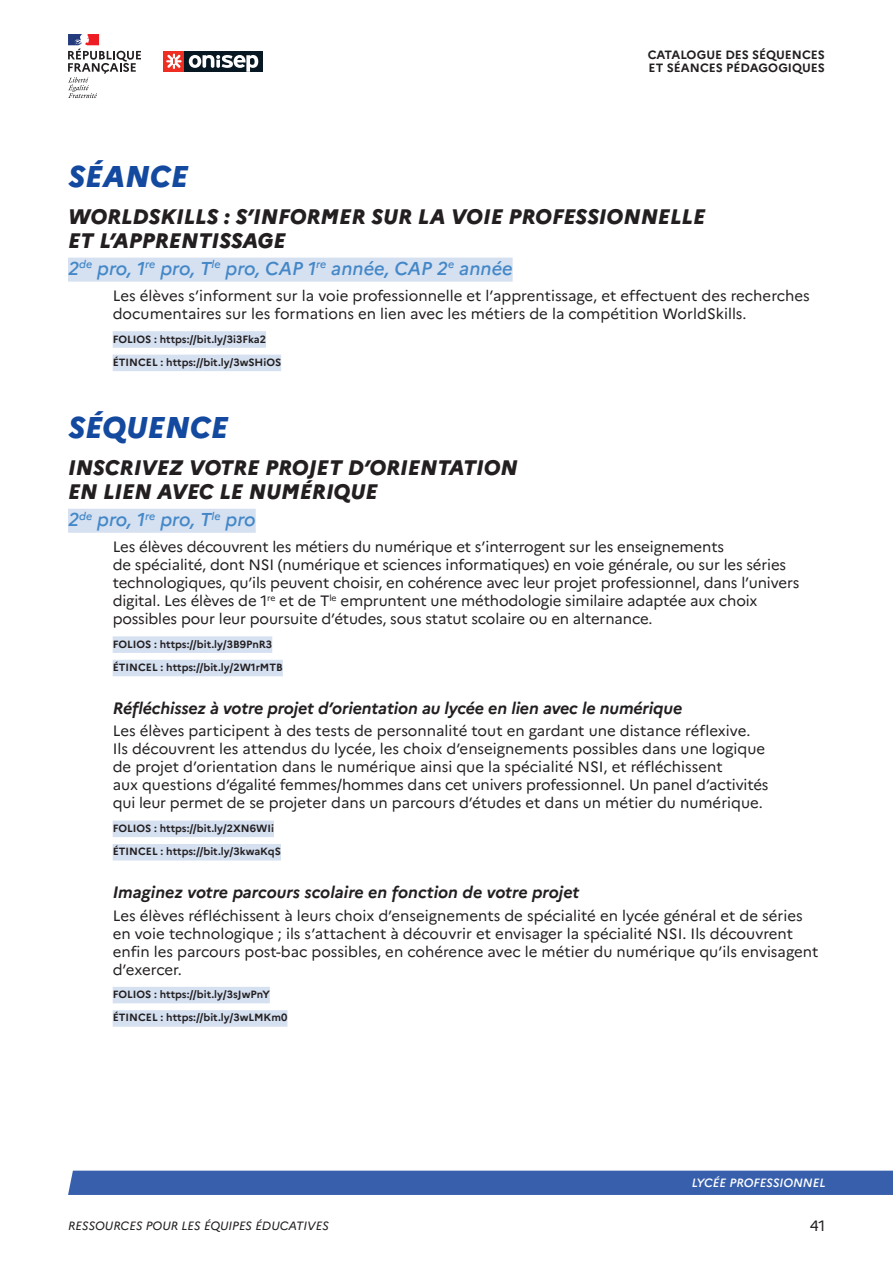
<style>
.page{position:relative;width:893px;height:1263px;background:#fff}
.page>*{position:absolute;margin:0;border:0;box-sizing:border-box;transform-origin:0 0}
.Séance{font:italic 800 30px "Marianne";color:#13499f}
.Intitule_Sequence{font:italic 800 21px/24px "Marianne";color:#231f20}
.Niveaux{font:italic 500 18.6px "Marianne";color:#4387c7}
.Titre_inter{font:italic 700 16.5px "Marianne";letter-spacing:-.01em;color:#231f20}
.Texte_Courant{font:15px/18px "Marianne";letter-spacing:-.005em;color:#231f20}
.t1{font:700 12px/13.5px "Marianne";color:#231f20}
.t2{font:italic 12px "Marianne";color:#231f20}
.t3{font:italic 500 12px "Marianne";color:#fff}
.https{font:700 10.5px "Marianne";color:#231f20}
</style>
<div class="page">
<div style="left:68px;top:1170px;width:825px;height:25px;background:#375fac"></div>
<div style="left:184px;top:51px;width:79px;height:21px;background:#071822"></div>
<svg style="left:189px;top:55px;width:69px;height:17px"></svg>
<div style="left:163px;top:51px;width:21px;height:21px;background:#ee2e22"></div>
<svg style="left:166px;top:54px;width:16px;height:15px"></svg>
<svg style="left:68px;top:34px;width:73px;height:64px"></svg>
<div style="left:68px;top:258px;width:445px;height:24px;background:#d5e0f1"></div>
<div style="left:113px;top:331px;width:153px;height:17px;background:#d5e0f1"></div>
<div style="left:113px;top:355px;width:168px;height:16px;background:#d5e0f1"></div>
<div style="left:68px;top:509px;width:188px;height:24px;background:#d5e0f1"></div>
<div style="left:113px;top:636px;width:159px;height:17px;background:#d5e0f1"></div>
<div style="left:113px;top:660px;width:170px;height:16px;background:#d5e0f1"></div>
<div style="left:113px;top:821px;width:161px;height:16px;background:#d5e0f1"></div>
<div style="left:113px;top:844px;width:168px;height:16px;background:#d5e0f1"></div>
<div style="left:113px;top:987px;width:157px;height:16px;background:#d5e0f1"></div>
<div style="left:113px;top:1010px;width:174px;height:17px;background:#d5e0f1"></div>
<p class="t1" style="left:648px;top:48px;width:179px">CATALOGUE DES SÉQUENCES<br>ET SÉANCES PÉDAGOGIQUES</p>
<p class="Séance" style="left:68px;top:158px;width:122px">SÉANCE</p>
<p class="Intitule_Sequence" style="left:68px;top:204px;width:639px">WORLDSKILLS : S’INFORMER SUR LA VOIE PROFESSIONNELLE<br>ET L’APPRENTISSAGE</p>
<p class="Niveaux" style="left:68px;top:257px;width:446px">2<sup>de</sup> pro, 1<sup>re</sup> pro, T<sup>le</sup> pro, CAP 1<sup>re</sup> année, CAP 2<sup>e</sup> année</p>
<p class="Texte_Courant" style="left:113px;top:287px;width:699px">Les élèves s’informent sur la voie professionnelle et l’apprentissage, et effectuent des recherches documentaires sur les formations en lien avec les métiers de la compétition WorldSkills.</p>
<p class="https" style="left:113px;top:332px;width:155px">FOLIOS : https://bit.ly/3i3Fka2</p>
<p class="https" style="left:113px;top:356px;width:170px">ÉTINCEL : https://bit.ly/3wSHiOS</p>
<p class="Séance" style="left:68px;top:409px;width:162px">SÉQUENCE</p>
<p class="Intitule_Sequence" style="left:68px;top:456px;width:451px">INSCRIVEZ VOTRE PROJET D’ORIENTATION<br>EN LIEN AVEC LE NUMÉRIQUE</p>
<p class="Niveaux" style="left:68px;top:508px;width:189px">2<sup>de</sup> pro, 1<sup>re</sup> pro, T<sup>le</sup> pro</p>
<p class="Texte_Courant" style="left:113px;top:538px;width:688px">Les élèves découvrent les métiers du numérique et s’interrogent sur les enseignements<br>de spécialité, dont NSI (numérique et sciences informatiques) en voie générale, ou sur les séries technologiques, qu’ils peuvent choisir, en cohérence avec leur projet professionnel, dans l’univers digital. Les élèves de 1<sup>re</sup> et de T<sup>le</sup> empruntent une méthodologie similaire adaptée aux choix possibles pour leur poursuite d’études, sous statut scolaire ou en alternance.</p>
<p class="https" style="left:113px;top:637px;width:161px">FOLIOS : https://bit.ly/3B9PnR3</p>
<p class="https" style="left:113px;top:661px;width:172px">ÉTINCEL : https://bit.ly/2W1rMTB</p>
<p class="Titre_inter" style="left:113px;top:698px;width:571px">Réfléchissez à votre projet d’orientation au lycée en lien avec le numérique</p>
<p class="Texte_Courant" style="left:113px;top:722px;width:657px">Les élèves participent à des tests de personnalité tout en gardant une distance réflexive.<br>Ils découvrent les attendus du lycée, les choix d’enseignements possibles dans une logique de projet d’orientation dans le numérique ainsi que la spécialité NSI, et réfléchissent<br>aux questions d’égalité femmes/hommes dans cet univers professionnel. Un panel d’activités qui leur permet de se projeter dans un parcours d’études et dans un métier du numérique.</p>
<p class="https" style="left:113px;top:822px;width:163px">FOLIOS : https://bit.ly/2XN6WIi</p>
<p class="https" style="left:113px;top:845px;width:170px">ÉTINCEL : https://bit.ly/3kwaKqS</p>
<p class="Titre_inter" style="left:113px;top:882px;width:468px">Imaginez votre parcours scolaire en fonction de votre projet</p>
<p class="Texte_Courant" style="left:113px;top:906px;width:707px">Les élèves réfléchissent à leurs choix d’enseignements de spécialité en lycée général et de séries en voie technologique ; ils s’attachent à découvrir et envisager la spécialité NSI. Ils découvrent enfin les parcours post-bac possibles, en cohérence avec le métier du numérique qu’ils envisagent d’exercer.</p>
<p class="https" style="left:113px;top:988px;width:159px">FOLIOS : https://bit.ly/3sJwPnY</p>
<p class="https" style="left:113px;top:1011px;width:176px">ÉTINCEL : https://bit.ly/3wLMKm0</p>
<p class="t2" style="left:68px;top:1218px;width:262px">RESSOURCES POUR LES ÉQUIPES ÉDUCATIVES</p>
<p class="t3" style="left:692px;top:1176px;width:135px">LYCÉE PROFESSIONNEL</p>
<p class="Texte_Courant" style="left:810px;top:1217px;width:17px">41</p>
</div>
